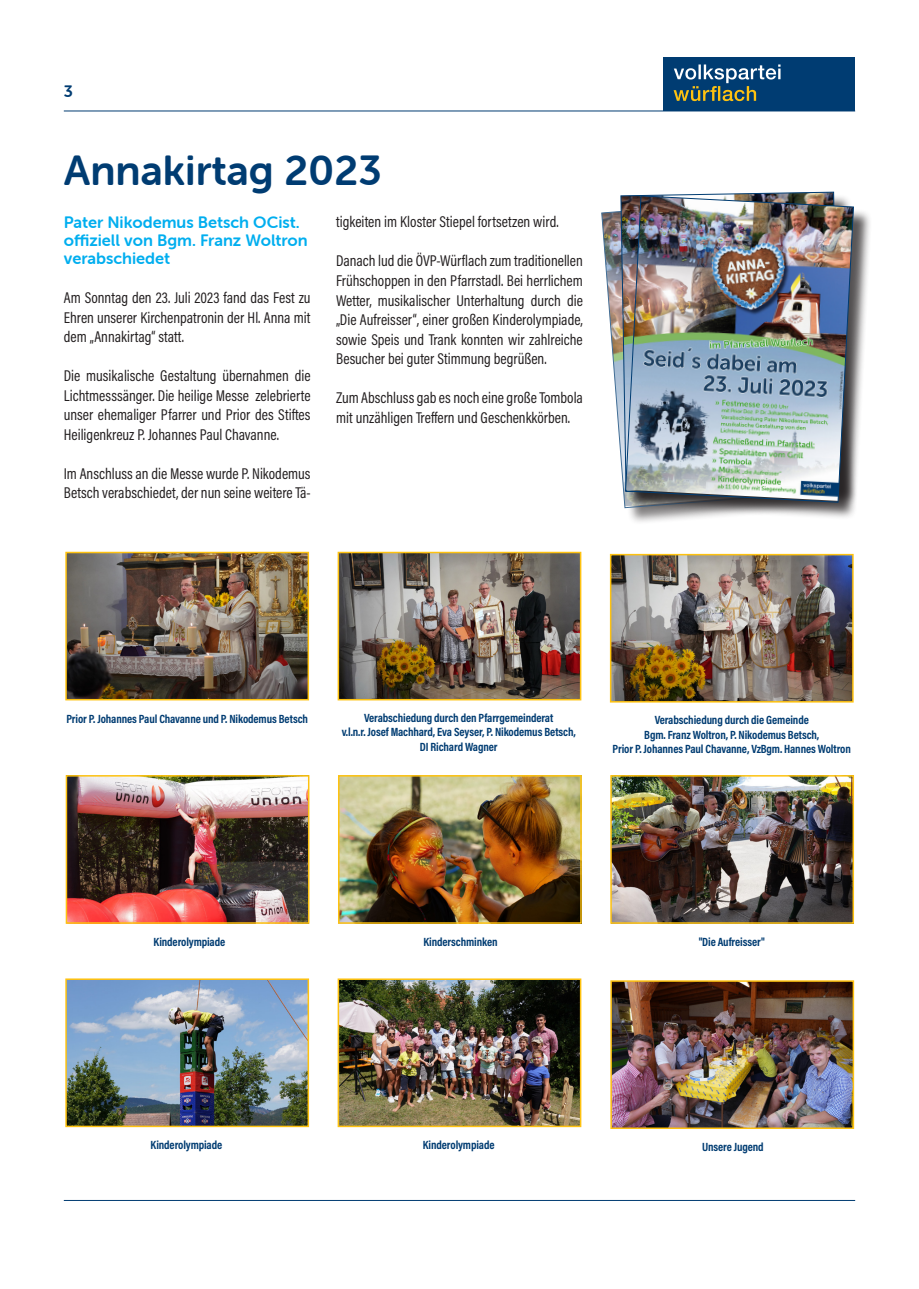
<style>
.page{position:relative;width:919px;height:1289px;background:#fff}
.page>*{position:absolute;margin:0;border:0;box-sizing:border-box;transform-origin:0 0}
.H1-Headline{font:42px "Museo Sans Rounded 700";color:#003c72}
.H2-Subheadline{font:16.5px/18px "Museo Sans Rounded 700";color:#00aeef}
.t1{font:16.5px "Museo Sans Rounded 700";color:#003c72}
.P-Text{font:15.75px/19.5px "Acumin Pro Cond";color:#231f20;text-align:justify}
.Bildtext{font:700 12px/14.2px "Acumin Pro Cond";letter-spacing:-.01em;color:#003c72;text-align:center}
</style>
<div class="page">
<div style="left:663px;top:57px;width:192px;height:54px;background:#003c72"></div>
<svg style="left:673px;top:64px;width:107px;height:37px"></svg>
<hr style="left:64px;top:111px;width:791px;height:1px;background:#003c72">
<hr style="left:64px;top:1199px;width:791px;height:1px;background:#003c72">
<img style="left:601px;top:211px;width:19px;height:240px">
<img style="left:620px;top:192px;width:215px;height:300px">
<div style="left:627px;top:198px;width:245px;height:323px;background:#231f20;opacity:.75"></div>
<img style="left:625px;top:195px;width:228px;height:307px">
<img style="left:68px;top:554px;width:238px;height:143px">
<div style="left:65px;top:551px;width:244px;height:149px;border:2px solid #fec210"></div>
<img style="left:69px;top:778px;width:237px;height:142px">
<div style="left:66px;top:775px;width:243px;height:148px;border:2px solid #fec210"></div>
<img style="left:68px;top:981px;width:238px;height:143px">
<div style="left:65px;top:978px;width:244px;height:149px;border:2px solid #fec210"></div>
<img style="left:340px;top:554px;width:238px;height:143px">
<div style="left:337px;top:551px;width:244px;height:149px;border:2px solid #fec210"></div>
<img style="left:341px;top:778px;width:237px;height:142px">
<div style="left:338px;top:775px;width:243px;height:148px;border:2px solid #fec210"></div>
<img style="left:340px;top:981px;width:238px;height:143px">
<div style="left:337px;top:978px;width:244px;height:149px;border:2px solid #fec210"></div>
<img style="left:613px;top:557px;width:237px;height:142px">
<div style="left:610px;top:554px;width:243px;height:148px;border:2px solid #fec210"></div>
<img style="left:613px;top:778px;width:238px;height:142px">
<div style="left:610px;top:775px;width:244px;height:148px;border:2px solid #fec210"></div>
<img style="left:613px;top:983px;width:238px;height:142px">
<div style="left:610px;top:980px;width:244px;height:148px;border:2px solid #fec210"></div>
<p class="t1" style="left:64px;top:82px;width:11px">3</p>
<p class="H1-Headline" style="left:64px;top:147px;width:319px">Annakirtag 2023</p>
<p class="P-Text" style="left:336px;top:212px;width:224px">tigkeiten im Kloster Stiepel fortsetzen wird.</p>
<p class="P-Text" style="left:336px;top:251px;width:248px">Danach lud die ÖVP-Würflach zum traditionellen Frühschoppen in den Pfarrstadl. Bei herrlichem Wetter, musikalischer Unterhaltung durch die „Die Aufreisser“, einer großen Kinderolympiade, sowie Speis und Trank konnten wir zahlreiche Besucher bei guter Stimmung begrüßen.</p>
<p class="P-Text" style="left:336px;top:387px;width:248px">Zum Abschluss gab es noch eine große Tombola mit unzähligen Treffern und Geschenkkörben.</p>
<p class="H2-Subheadline" style="left:64px;top:214px;width:245px">Pater Nikodemus Betsch OCist. offiziell von Bgm. Franz Woltron verabschiedet</p>
<p class="P-Text" style="left:64px;top:288px;width:248px">Am Sonntag den 23. Juli 2023 fand das Fest zu Ehren unserer Kirchenpatronin der Hl. Anna mit dem „Annakirtag“ statt.</p>
<p class="P-Text" style="left:64px;top:366px;width:248px">Die musikalische Gestaltung übernahmen die Lichtmesssänger. Die heilige Messe zelebrierte unser ehemaliger Pfarrer und Prior des Stiftes Heiligenkreuz P. Johannes Paul Chavanne.</p>
<p class="P-Text" style="left:64px;top:463px;width:248px">Im Anschluss an die Messe wurde P. Nikodemus<br>Betsch verabschiedet, der nun seine weitere Tä-</p>
<p class="Bildtext" style="left:66px;top:711px;width:243px">Prior P. Johannes Paul Chavanne und P. Nikodemus Betsch</p>
<p class="Bildtext" style="left:342px;top:710px;width:235px">Verabschiedung durch den Pfarrgemeinderat<br>v.l.n.r. Josef Machhard, Eva Seyser, P. Nikodemus Betsch,<br>DI Richard Wagner</p>
<p class="Bildtext" style="left:612px;top:712px;width:240px">Verabschiedung durch die Gemeinde<br>Bgm. Franz Woltron, P. Nikodemus Betsch,<br>Prior P. Johannes Paul Chavanne, VzBgm. Hannes Woltron</p>
<p class="Bildtext" style="left:154px;top:934px;width:73px">Kinderolympiade</p>
<p class="Bildtext" style="left:423px;top:934px;width:76px">Kinderschminken</p>
<p class="Bildtext" style="left:698px;top:934px;width:68px">"Die Aufreisser"</p>
<p class="Bildtext" style="left:151px;top:1137px;width:73px">Kinderolympiade</p>
<p class="Bildtext" style="left:423px;top:1137px;width:73px">Kinderolympiade</p>
<p class="Bildtext" style="left:702px;top:1139px;width:63px">Unsere Jugend</p>
</div>
